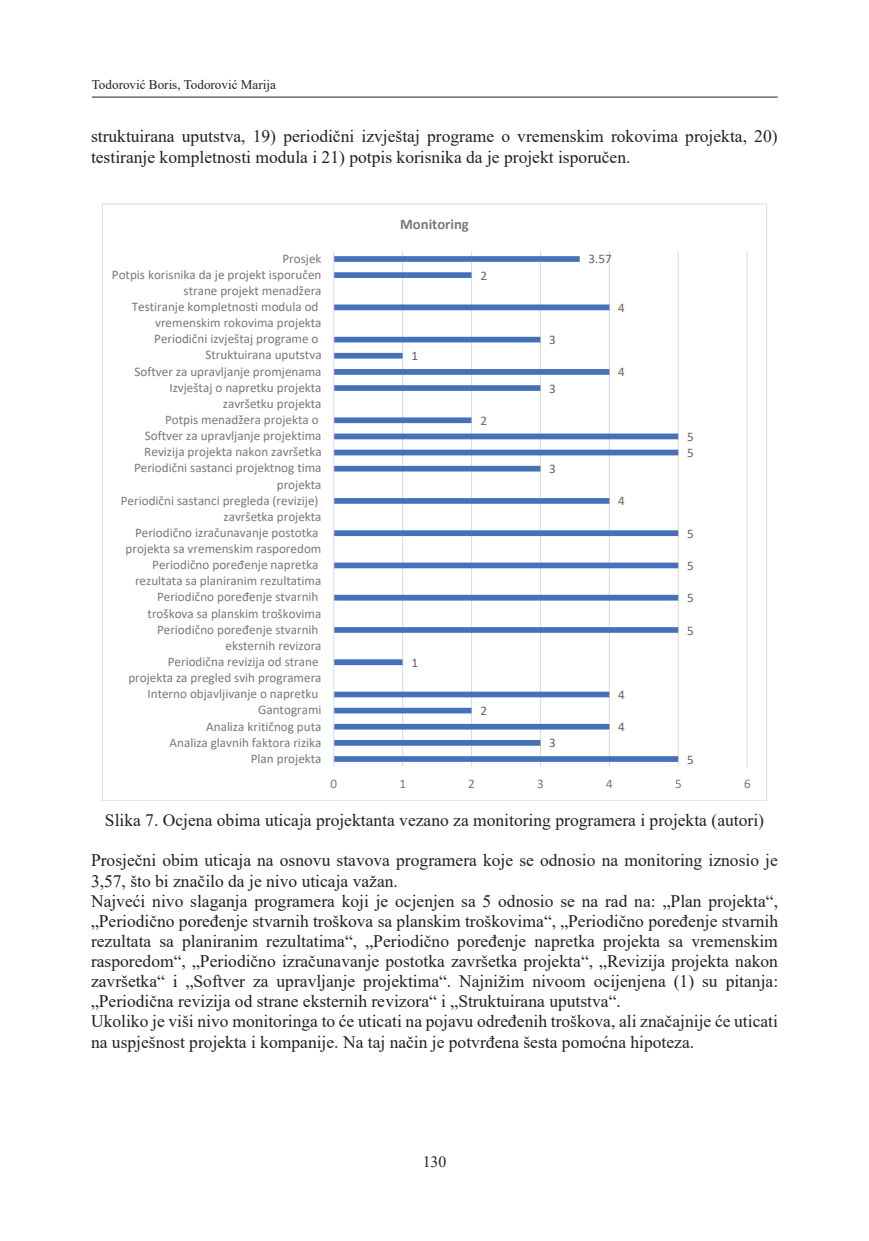
<style>
.page{position:relative;width:869px;height:1241px;background:#fff}
.page>*{position:absolute;margin:0;border:0;box-sizing:border-box;transform-origin:0 0}
.t1{font:17.5px/20.1px "Times New Roman";color:#231f20}
.t2{font:15.75px "Times New Roman";color:#231f20}
.t3{font:700 14.53px "Calibri";color:#76787b}
.t4{font:13.12px "Calibri";color:#76787b}
.t5{font:13.12px "Times New Roman";color:#231f20}
.t6{font:13.12px "Calibri";color:#636366}
</style>
<div class="page">
<hr style="left:92px;top:97px;width:685px;height:1px;background:#231f20">
<hr style="left:402px;top:251px;width:1px;height:516px;background:#dcdddf">
<hr style="left:471px;top:251px;width:1px;height:516px;background:#dcdddf">
<hr style="left:539px;top:251px;width:1px;height:516px;background:#dcdddf">
<hr style="left:608px;top:251px;width:1px;height:516px;background:#dcdddf">
<hr style="left:677px;top:251px;width:1px;height:516px;background:#dcdddf">
<hr style="left:746px;top:251px;width:1px;height:516px;background:#dcdddf">
<svg style="left:334px;top:256px;width:344px;height:505px"></svg>
<hr style="left:333px;top:251px;width:1px;height:516px;background:#dcdddf">
<p class="t5" style="left:92px;top:76px;width:185px">Todorović Boris, Todorović Marija</p>
<p class="t1" style="left:91px;top:126px;width:687px">struktuirana uputstva, 19) periodični izvještaj programe o vremenskim rokovima projekta, 20) testiranje kompletnosti modula i 21) potpis korisnika da je projekt isporučen.</p>
<p class="t4" style="left:282px;top:249px;width:40px">Prosjek</p>
<p class="t4" style="left:112px;top:265px;width:211px">Potpis korisnika da je projekt isporučen</p>
<p class="t4" style="left:183px;top:281px;width:139px">strane projekt menadžera</p>
<p class="t4" style="left:132px;top:297px;width:188px">Testiranje kompletnosti modula od</p>
<p class="t4" style="left:155px;top:313px;width:168px">vremenskim rokovima projekta</p>
<p class="t4" style="left:154px;top:330px;width:166px">Periodični izvještaj programe o</p>
<p class="t4" style="left:205px;top:346px;width:118px">Struktuirana uputstva</p>
<p class="t4" style="left:134px;top:362px;width:188px">Softver za upravljanje promjenama</p>
<p class="t4" style="left:169px;top:378px;width:154px">Izvještaj o napretku projekta</p>
<p class="t4" style="left:223px;top:394px;width:100px">završetku projekta</p>
<p class="t4" style="left:165px;top:410px;width:155px">Potpis menadžera projekta o</p>
<p class="t4" style="left:145px;top:426px;width:178px">Softver za upravljanje projektima</p>
<p class="t4" style="left:144px;top:442px;width:179px">Revizija projekta nakon završetka</p>
<p class="t4" style="left:134px;top:459px;width:189px">Periodični sastanci projektnog tima</p>
<p class="t4" style="left:277px;top:475px;width:46px">projekta</p>
<p class="t4" style="left:121px;top:491px;width:199px">Periodični sastanci pregleda (revizije)</p>
<p class="t4" style="left:223px;top:507px;width:99px">završetka projekta</p>
<p class="t4" style="left:135px;top:523px;width:185px">Periodično izračunavanje postotka</p>
<p class="t4" style="left:125px;top:539px;width:197px">projekta sa vremenskim rasporedom</p>
<p class="t4" style="left:152px;top:555px;width:168px">Periodično poređenje napretka</p>
<p class="t4" style="left:135px;top:571px;width:188px">rezultata sa planiranim rezultatima</p>
<p class="t4" style="left:157px;top:588px;width:163px">Periodično poređenje stvarnih</p>
<p class="t4" style="left:147px;top:604px;width:175px">troškova sa planskim troškovima</p>
<p class="t4" style="left:157px;top:620px;width:163px">Periodično poređenje stvarnih</p>
<p class="t4" style="left:225px;top:636px;width:97px">eksternih revizora</p>
<p class="t4" style="left:168px;top:652px;width:152px">Periodična revizija od strane</p>
<p class="t4" style="left:128px;top:668px;width:194px">projekta za pregled svih programera</p>
<p class="t4" style="left:147px;top:684px;width:172px">Interno objavljivanje o napretku</p>
<p class="t4" style="left:258px;top:700px;width:65px">Gantogrami</p>
<p class="t4" style="left:206px;top:717px;width:117px">Analiza kritičnog puta</p>
<p class="t4" style="left:169px;top:733px;width:153px">Analiza glavnih faktora rizika</p>
<p class="t4" style="left:251px;top:749px;width:72px">Plan projekta</p>
<p class="t3" style="left:400px;top:214px;width:70px">Monitoring</p>
<p class="t6" style="left:480px;top:266px;width:8px">2</p>
<p class="t6" style="left:411px;top:347px;width:8px">1</p>
<p class="t6" style="left:480px;top:411px;width:8px">2</p>
<p class="t6" style="left:411px;top:653px;width:8px">1</p>
<p class="t6" style="left:480px;top:701px;width:8px">2</p>
<p class="t6" style="left:549px;top:330px;width:8px">3</p>
<p class="t6" style="left:549px;top:379px;width:8px">3</p>
<p class="t6" style="left:549px;top:459px;width:8px">3</p>
<p class="t6" style="left:588px;top:250px;width:25px">3.57</p>
<p class="t6" style="left:618px;top:298px;width:8px">4</p>
<p class="t6" style="left:618px;top:363px;width:8px">4</p>
<p class="t6" style="left:618px;top:492px;width:8px">4</p>
<p class="t6" style="left:549px;top:733px;width:8px">3</p>
<p class="t6" style="left:618px;top:685px;width:8px">4</p>
<p class="t6" style="left:618px;top:717px;width:8px">4</p>
<p class="t6" style="left:686px;top:427px;width:8px">5</p>
<p class="t6" style="left:686px;top:443px;width:8px">5</p>
<p class="t6" style="left:686px;top:524px;width:8px">5</p>
<p class="t6" style="left:686px;top:556px;width:8px">5</p>
<p class="t6" style="left:686px;top:588px;width:8px">5</p>
<p class="t6" style="left:686px;top:621px;width:8px">5</p>
<p class="t6" style="left:686px;top:750px;width:8px">5</p>
<p class="t4" style="left:330px;top:774px;width:8px">0</p>
<p class="t4" style="left:399px;top:774px;width:8px">1</p>
<p class="t4" style="left:468px;top:774px;width:8px">2</p>
<p class="t4" style="left:537px;top:774px;width:8px">3</p>
<p class="t4" style="left:606px;top:774px;width:8px">4</p>
<p class="t4" style="left:674px;top:774px;width:8px">5</p>
<p class="t4" style="left:743px;top:774px;width:8px">6</p>
<p class="t1" style="left:105px;top:809px;width:660px">Slika 7. Ocjena obima uticaja projektanta vezano za monitoring programera i projekta (autori)</p>
<p class="t1" style="left:91px;top:849px;width:688px">Prosječni obim uticaja na osnovu stavova programera koje se odnosio na monitoring iznosio je 3,57, što bi značilo da je nivo uticaja važan.<br>Najveći nivo slaganja programera koji je ocjenjen sa 5 odnosio se na rad na: „Plan projekta“, „Periodično poređenje stvarnih troškova sa planskim troškovima“, „Periodično poređenje stvarnih rezultata sa planiranim rezultatima“, „Periodično poređenje napretka projekta sa vremenskim rasporedom“, „Periodično izračunavanje postotka završetka projekta“, „Revizija projekta nakon završetka“ i „Softver za upravljanje projektima“. Najnižim nivoom ocijenjena (1) su pitanja: „Periodična revizija od strane eksternih revizora“ i „Struktuirana uputstva“.<br>Ukoliko je viši nivo monitoringa to će uticati na pojavu određenih troškova, ali značajnije će uticati na uspješnost projekta i kompanije. Na taj način je potvrđena šesta pomoćna hipoteza.</p>
<p class="t2" style="left:422px;top:1149px;width:25px">130</p>
</div>
